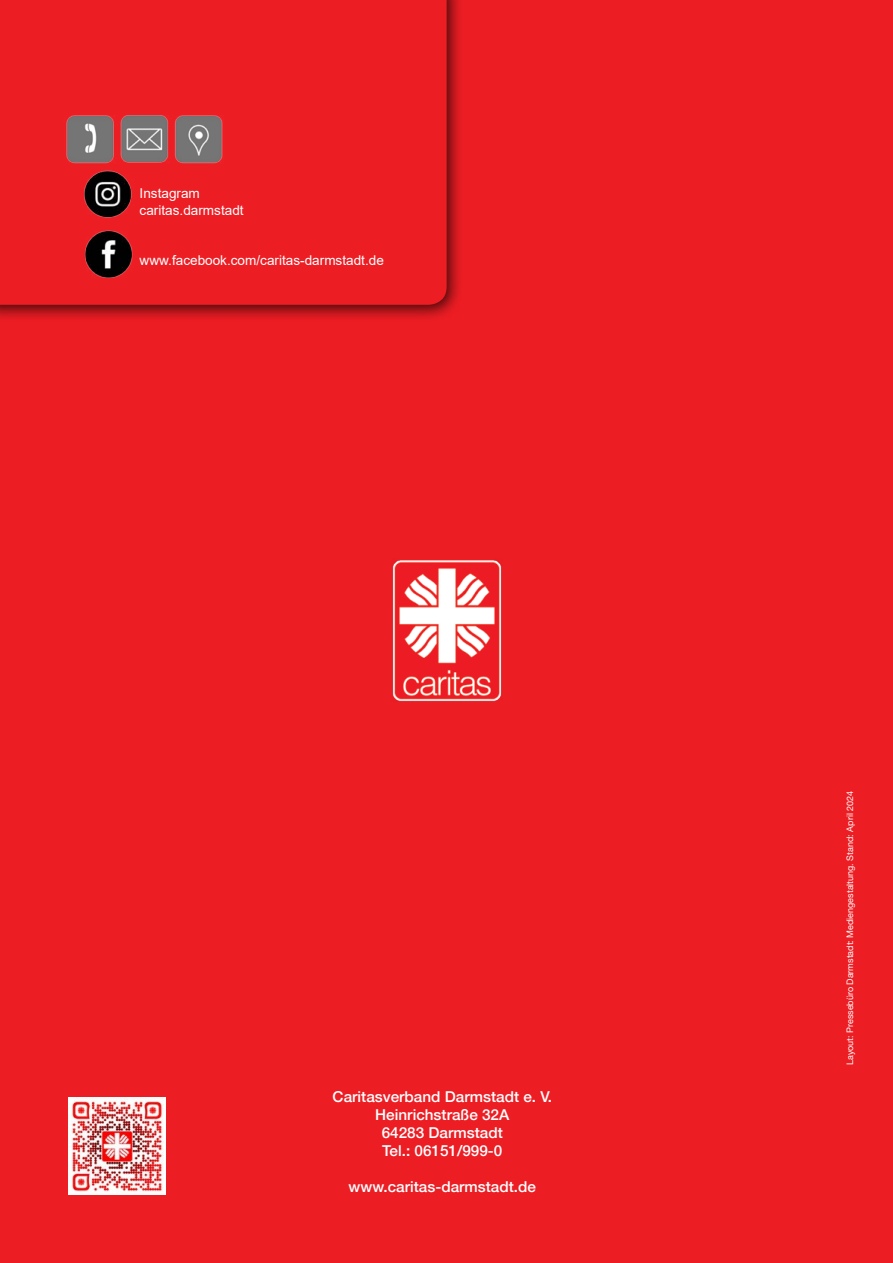
<style>
.page{position:relative;width:893px;height:1263px;background:#ed1d24}
.page>*{position:absolute;margin:0;border:0;box-sizing:border-box;transform-origin:0 0}
.t1{font:500 15px/18px "Helvetica Neue";color:#fff;text-align:center}
.t2{font:13.5px/16.4px "Arial";color:#fff}
.t3{font:9px "Helvetica Neue";color:#fff}
</style>
<div class="page">
<img style="left:68px;top:1097px;width:98px;height:98px">
<img style="left:392px;top:560px;width:110px;height:142px">
<div style="left:0;top:0;width:464px;height:322px;background:#000;opacity:.75"></div>
<svg style="left:0;top:0;width:447px;height:305px"></svg>
<img style="left:63px;top:110px;width:161px;height:57px">
<img style="left:68px;top:213px;width:80px;height:80px;border-radius:40px">
<img style="left:62px;top:155px;width:80px;height:80px;border-radius:40px">
<p class="t2" style="left:140px;top:185px;width:106px">Instagram caritas.darmstadt</p>
<p class="t2" style="left:140px;top:252px;width:246px">www.facebook.com/caritas-darmstadt.de</p>
<p class="t1" style="left:333px;top:1087px;width:221px">Caritasverband Darmstadt e. V.<br>Heinrichstraße 32A<br>64283 Darmstadt<br>Tel.: 06151/999-0</p>
<p class="t1" style="left:349px;top:1177px;width:189px">www.caritas-darmstadt.de</p>
<p class="t3" style="left:844px;top:1065px;width:276px;rotate:-90deg">Layout: Pressebüro Darmstadt: Mediengestaltung. Stand: April 2024</p>
</div>
